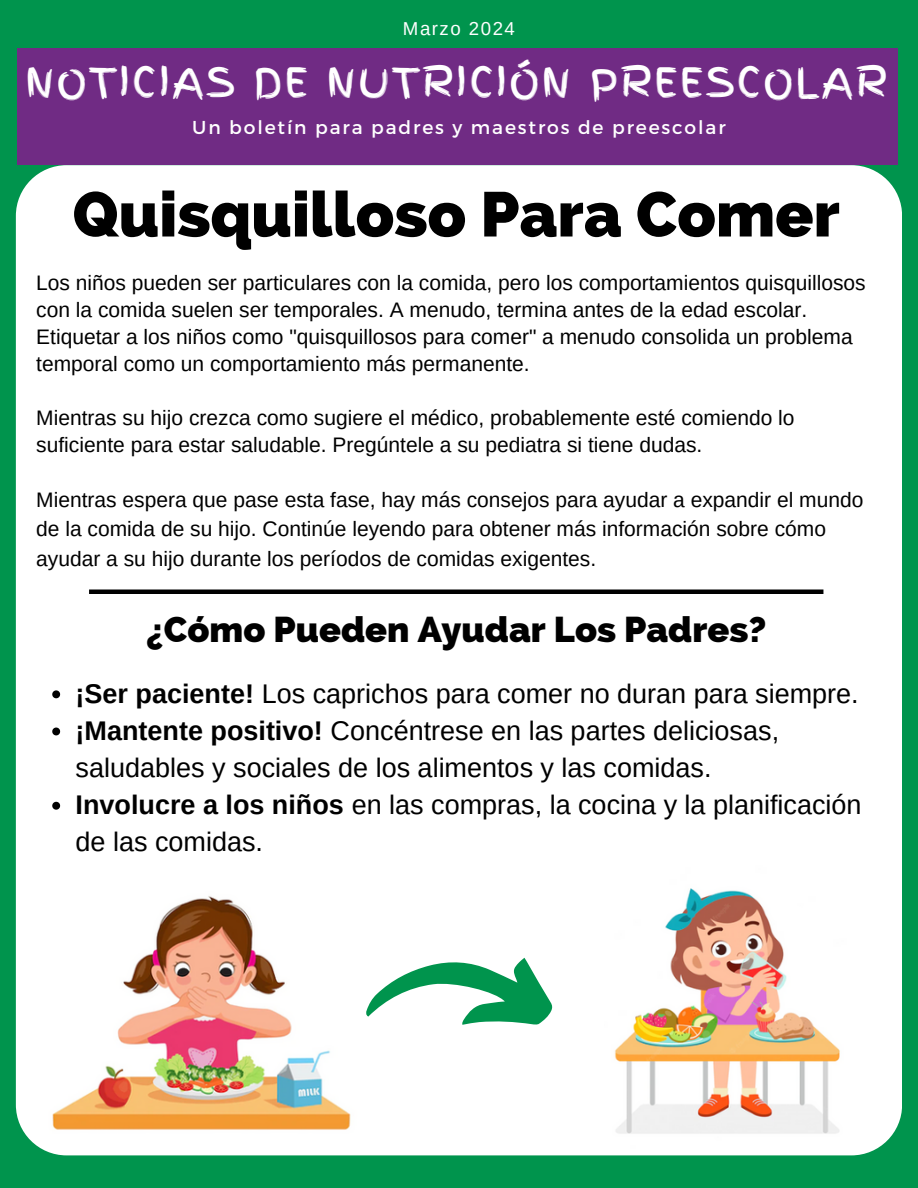
<style>
.page{position:relative;width:918px;height:1188px;background:#00944d}
.page>*{position:absolute;margin:0;border:0;box-sizing:border-box;transform-origin:0 0}
.t1{font:800 63px "Raleway";color:#000}
.t2{font:40.5px "Finger Paint";letter-spacing:.06em;color:#fff}
.t3{font:800 36px "Raleway";color:#000}
.t4{font:27px/37.2px "Arimo";color:#000}
.t5{font:21px/27px "Arimo";color:#000}
.t6{font:18.75px "Arimo";letter-spacing:.08em;color:#fff}
.t7{font:18.6px "Montserrat";letter-spacing:.1em;color:#fff}
.s1{font-weight:700}
</style>
<div class="page">
<div style="left:17px;top:0;width:881px;height:165px;background:#702b84"></div>
<div style="left:14px;top:0;width:884px;height:47px;background:#00944d"></div>
<div style="left:16px;top:165px;width:886px;height:990px;background:#fff;border-radius:51px"></div>
<img style="left:52px;top:896px;width:299px;height:234px">
<img style="left:614px;top:888px;width:226px;height:246px">
<svg style="left:52px;top:690px;width:8px;height:8px"></svg>
<svg style="left:52px;top:728px;width:8px;height:7px"></svg>
<svg style="left:52px;top:802px;width:8px;height:8px"></svg>
<svg style="left:366px;top:958px;width:187px;height:67px"></svg>
<hr style="left:89px;top:590px;width:734px;height:4px;background:#000">
<p class="t6" style="left:403px;top:18px;width:114px">Marzo 2024</p>
<h2 class="t2" style="left:25px;top:52px;width:863px">NOTICIAS DE NUTRICIÓN PREESCOLAR</h2>
<p class="t7" style="left:192px;top:115px;width:535px">Un boletín para padres y maestros de preescolar</p>
<h1 class="t1" style="left:73px;top:177px;width:769px">Quisquilloso Para Comer</h1>
<p class="t5" style="left:36px;top:269px;width:831px">Los niños pueden ser particulares con la comida, pero los comportamientos quisquillosos con la comida suelen ser temporales. A menudo, termina antes de la edad escolar.<br>Etiquetar a los niños como "quisquillosos para comer" a menudo consolida un problema temporal como un comportamiento más permanente.</p>
<p class="t5" style="left:36px;top:404px;width:760px">Mientras su hijo crezca como sugiere el médico, probablemente esté comiendo lo suficiente para estar saludable. Pregúntele a su pediatra si tiene dudas.</p>
<p class="t5" style="left:36px;top:485px;width:829px;line-height:29.2px">Mientras espera que pase esta fase, hay más consejos para ayudar a expandir el mundo de la comida de su hijo. Continúe leyendo para obtener más información sobre cómo ayudar a su hijo durante los períodos de comidas exigentes.</p>
<h3 class="t3" style="left:146px;top:608px;width:622px">¿Cómo Pueden Ayudar Los Padres?</h3>
<p class="t4" style="left:76px;top:675px;width:788px"><span class="s1">¡Ser paciente!</span> Los caprichos para comer no duran para siempre. <span class="s1">¡Mantente positivo!</span> Concéntrese en las partes deliciosas, saludables y sociales de los alimentos y las comidas.<br><span class="s1">Involucre a los niños</span> en las compras, la cocina y la planificación de las comidas.</p>
</div>
